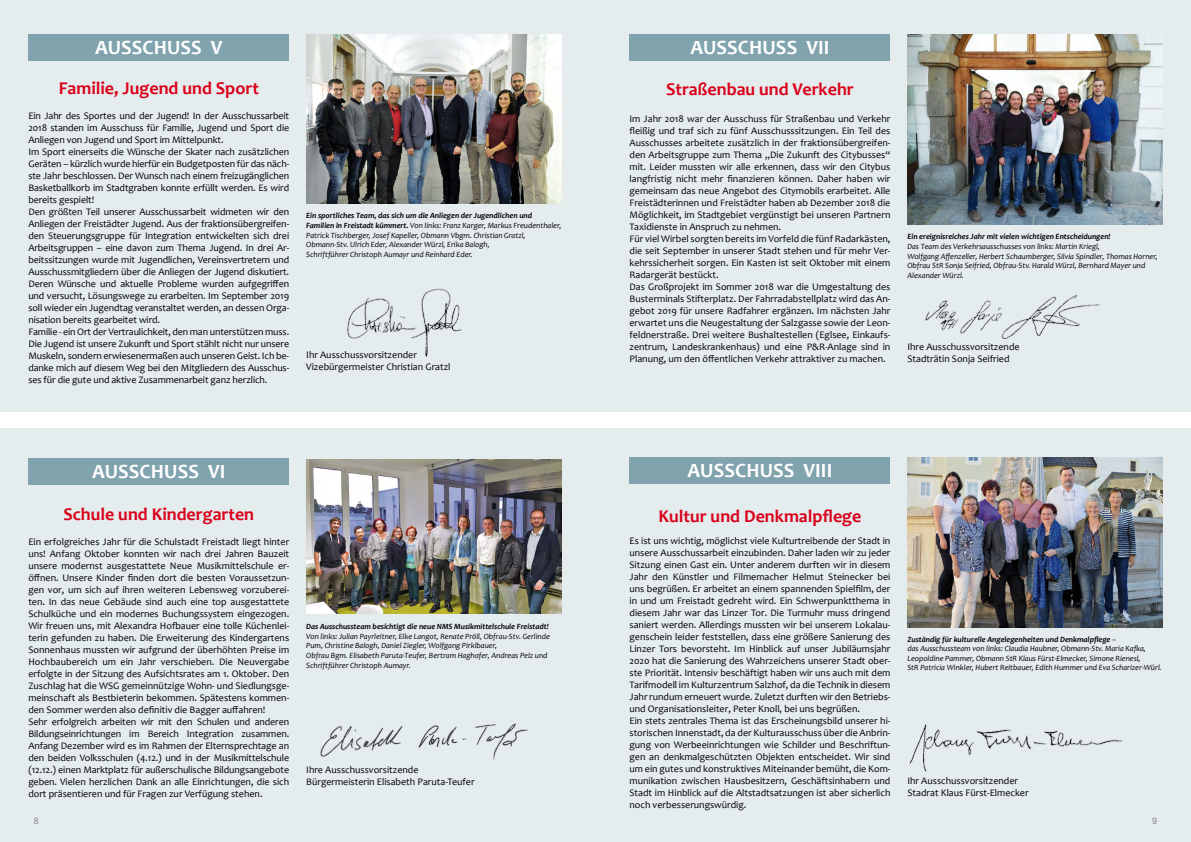
<style>
.page{position:relative;width:1191px;height:842px;background:#fff}
.page>*{position:absolute;margin:0;border:0;box-sizing:border-box;transform-origin:0 0}
.t1{font:700 20.2px "Candara";letter-spacing:.005em;color:#fff}
.t2{font:700 18px "Candara";color:#da001a}
.t3{font:10px/12px "Candara";color:#000}
.t4{font:9px "Arial";color:#87888a}
.t5{font:italic 8px/9.6px "Candara";color:#000}
.t6{font:italic 700 8px "Candara";color:#000}
.s1{font-weight:700}
</style>
<div class="page">
<div style="left:0;top:0;width:1191px;height:411px;background:#e4ecee"></div>
<div style="left:0;top:428px;width:1191px;height:414px;background:#e4ecee"></div>
<div style="left:28px;top:34px;width:261px;height:27px;background:#80a3ae"></div>
<div style="left:28px;top:458px;width:261px;height:27px;background:#80a3ae"></div>
<img style="left:347px;top:288px;width:115px;height:69px">
<div style="left:629px;top:34px;width:261px;height:27px;background:#80a3ae"></div>
<div style="left:629px;top:457px;width:261px;height:27px;background:#80a3ae"></div>
<img style="left:925px;top:295px;width:175px;height:44px">
<img style="left:909px;top:724px;width:214px;height:48px">
<img style="left:320px;top:723px;width:208px;height:37px">
<img style="left:907px;top:458px;width:255px;height:169px">
<img style="left:907px;top:34px;width:255px;height:190px">
<img style="left:306px;top:34px;width:255px;height:169px">
<img style="left:306px;top:459px;width:255px;height:155px">
<h1 class="t1" style="left:95px;top:36px;width:129px">AUSSCHUSS V</h1>
<h2 class="t2" style="left:59px;top:77px;width:202px">Familie, Jugend und Sport</h2>
<p class="t3" style="left:28px;top:109px;width:262px">Ein Jahr des Sportes und der Jugend! In der Ausschussarbeit 2018 standen im Ausschuss für Familie, Jugend und Sport die Anliegen von Jugend und Sport im Mittelpunkt.<br>Im Sport einerseits die Wünsche der Skater nach zusätzlichen Geräten – kürzlich wurde hierfür ein Budgetposten für das näch&shy;ste Jahr beschlossen. Der Wunsch nach einem freizugänglichen Basketballkorb im Stadtgraben konnte erfüllt werden. Es wird bereits gespielt!<br>Den größten Teil unserer Ausschussarbeit widmeten wir den Anliegen der Freistädter Jugend. Aus der fraktionsübergreifen&shy;den Steuerungsgruppe für Integration entwickelten sich drei Arbeitsgruppen – eine davon zum Thema Jugend. In drei Ar&shy;beitssitzungen wurde mit Jugendlichen, Vereinsvertretern und Ausschussmitgliedern über die Anliegen der Jugend diskutiert.<br>Deren Wünsche und aktuelle Probleme wurden aufgegriffen und versucht, Lösungswege zu erarbeiten. Im September 2019 soll wieder ein Jugendtag veranstaltet werden, an dessen Orga&shy;nisation bereits gearbeitet wird.<br>Familie - ein Ort der Vertraulichkeit, den man unterstützen muss.<br>Die Jugend ist unsere Zukunft und Sport stählt nicht nur unsere Muskeln, sondern erwiesenermaßen auch unseren Geist. Ich be&shy;danke mich auf diesem Weg bei den Mitgliedern des Ausschus&shy;ses für die gute und aktive Zusammenarbeit ganz herzlich.</p>
<p class="t5" style="left:306px;top:211px;width:257px"><span class="s1">Ein sportliches Team, das sich um die Anliegen der Jugendlichen und Familien in Freistadt kümmert.</span> Von links: Franz Karger, Markus Freudenthaler, Patrick Tischberger, Josef Kapeller, Obmann Vbgm. Christian Gratzl, Obmann-Stv. Ulrich Eder, Alexander Würzl, Erika Balogh,<br>Schriftführer Christoph Aumayr und Reinhard Eder.</p>
<p class="t3" style="left:306px;top:349px;width:146px">Ihr Ausschussvorsitzender<br>Vizebürgermeister Christian Gratzl</p>
<h1 class="t1" style="left:92px;top:459px;width:135px">AUSSCHUSS VI</h1>
<h2 class="t2" style="left:63px;top:503px;width:192px">Schule und Kindergarten</h2>
<p class="t3" style="left:28px;top:536px;width:262px">Ein erfolgreiches Jahr für die Schulstadt Freistadt liegt hinter uns! Anfang Oktober konnten wir nach drei Jahren Bauzeit unsere modernst ausgestattete Neue Musikmittelschule er&shy;öffnen. Unsere Kinder finden dort die besten Voraussetzun&shy;gen vor, um sich auf ihren weiteren Lebensweg vorzuberei&shy;ten. In das neue Gebäude sind auch eine top ausgestattete Schulküche und ein modernes Buchungssystem eingezogen.<br>Wir freuen uns, mit Alexandra Hofbauer eine tolle Küchenlei&shy;terin gefunden zu haben. Die Erweiterung des Kindergartens Sonnenhaus mussten wir aufgrund der überhöhten Preise im Hochbaubereich um ein Jahr verschieben. Die Neuvergabe erfolgte in der Sitzung des Aufsichtsrates am 1. Oktober. Den Zuschlag hat die WSG gemeinnützige Wohn- und Siedlungsge&shy;meinschaft als Bestbieterin bekommen. Spätestens kommen&shy;den Sommer werden also definitiv die Bagger auffahren!<br>Sehr erfolgreich arbeiten wir mit den Schulen und anderen Bildungseinrichtungen im Bereich Integration zusammen.<br>Anfang Dezember wird es im Rahmen der Elternsprechtage an den beiden Volksschulen (4.12.) und in der Musikmittelschule (12.12.) einen Marktplatz für außerschulische Bildungsangebote geben. Vielen herzlichen Dank an alle Einrichtungen, die sich dort präsentieren und für Fragen zur Verfügung stehen.</p>
<p class="t6" style="left:306px;top:622px;width:244px">Das Ausschussteam besichtigt die neue NMS Musikmittelschule Freistadt!</p>
<p class="t5" style="left:306px;top:631px;width:245px">Von links: Julian Payrleitner, Elke Langot, Renate Pröll, Obfrau-Stv. Gerlinde Pum, Christine Balogh, Daniel Ziegler, Wolfgang Pirklbauer,<br>Obfrau Bgm. Elisabeth Paruta-Teufer, Bertram Haghofer, Andreas Pelz und Schriftführer Christoph Aumayr.</p>
<p class="t3" style="left:306px;top:764px;width:170px">Ihre Ausschussvorsitzende<br>Bürgermeisterin Elisabeth Paruta-Teufer</p>
<h1 class="t1" style="left:690px;top:36px;width:140px">AUSSCHUSS VII</h1>
<h2 class="t2" style="left:666px;top:79px;width:189px">Straßenbau und Verkehr</h2>
<p class="t3" style="left:629px;top:113px;width:262px">Im Jahr 2018 war der Ausschuss für Straßenbau und Verkehr fleißig und traf sich zu fünf Ausschusssitzungen. Ein Teil des Ausschusses arbeitete zusätzlich in der fraktionsübergreifen&shy;den Arbeitsgruppe zum Thema „Die Zukunft des Citybusses“ mit. Leider mussten wir alle erkennen, dass wir den Citybus langfristig nicht mehr finanzieren können. Daher haben wir gemeinsam das neue Angebot des Citymobils erarbeitet. Alle Freistädterinnen und Freistädter haben ab Dezember 2018 die Möglichkeit, im Stadtgebiet vergünstigt bei unseren Partnern Taxidienste in Anspruch zu nehmen.<br>Für viel Wirbel sorgten bereits im Vorfeld die fünf Radarkästen, die seit September in unserer Stadt stehen und für mehr Ver&shy;kehrssicherheit sorgen. Ein Kasten ist seit Oktober mit einem Radargerät bestückt.<br>Das Großprojekt im Sommer 2018 war die Umgestaltung des Busterminals Stifterplatz. Der Fahrradabstellplatz wird das An&shy;gebot 2019 für unsere Radfahrer ergänzen. Im nächsten Jahr erwartet uns die Neugestaltung der Salzgasse sowie der Leon&shy;feldnerstraße. Drei weitere Bushaltestellen (Eglsee, Einkaufs&shy;zentrum, Landeskrankenhaus) und eine P&amp;R-Anlage sind in Planung, um den öffentlichen Verkehr attraktiver zu machen.</p>
<p class="t6" style="left:907px;top:232px;width:205px">Ein ereignisreiches Jahr mit vielen wichtigen Entscheidungen!</p>
<p class="t5" style="left:907px;top:242px;width:252px">Das Team des Verkehrsausschusses von links: Martin Kriegl,<br>Wolfgang Affenzeller, Herbert Schaumberger, Silvia Spindler, Thomas Horner, Obfrau StR Sonja Seifried, Obfrau-Stv. Harald Würzl, Bernhard Mayer und Alexander Würzl.</p>
<p class="t3" style="left:907px;top:341px;width:114px">Ihre Ausschussvorsitzende<br>Stadträtin Sonja Seifried</p>
<h1 class="t1" style="left:687px;top:459px;width:146px">AUSSCHUSS VIII</h1>
<h2 class="t2" style="left:658px;top:505px;width:204px">Kultur und Denkmalpflege</h2>
<p class="t3" style="left:629px;top:534px;width:262px">Es ist uns wichtig, möglichst viele Kulturtreibende der Stadt in unsere Ausschussarbeit einzubinden. Daher laden wir zu jeder Sitzung einen Gast ein. Unter anderem durften wir in diesem Jahr den Künstler und Filmemacher Helmut Steinecker bei uns begrüßen. Er arbeitet an einem spannenden Spielfilm, der in und um Freistadt gedreht wird. Ein Schwerpunktthema in diesem Jahr war das Linzer Tor. Die Turmuhr muss dringend saniert werden. Allerdings mussten wir bei unserem Lokalau&shy;genschein leider feststellen, dass eine größere Sanierung des Linzer Tors bevorsteht. Im Hinblick auf unser Jubiläumsjahr 2020 hat die Sanierung des Wahrzeichens unserer Stadt ober&shy;ste Priorität. Intensiv beschäftigt haben wir uns auch mit dem Tarifmodell im Kulturzentrum Salzhof, da die Technik in diesem Jahr rundum erneuert wurde. Zuletzt durften wir den Betriebs&shy;und Organisationsleiter, Peter Knoll, bei uns begrüßen.<br>Ein stets zentrales Thema ist das Erscheinungsbild unserer hi&shy;storischen Innenstadt, da der Kulturausschuss über die Anbrin&shy;gung von Werbeeinrichtungen wie Schilder und Beschriftun&shy;gen an denkmalgeschützten Objekten entscheidet. Wir sind um ein gutes und konstruktives Miteinander bemüht, die Kom&shy;munikation zwischen Hausbesitzern, Geschäftsinhabern und Stadt im Hinblick auf die Altstadtsatzungen ist aber sicherlich noch verbesserungswürdig.</p>
<p class="t5" style="left:907px;top:634px;width:256px"><span class="s1">Zuständig für kulturelle Angelegenheiten und Denkmalpflege</span> –<br>das Ausschussteam von links: Claudia Haubner, Obmann-Stv. Maria Kafka, Leopoldine Pammer, Obmann StR Klaus Fürst-Elmecker, Simone Rienesl,<br>StR Patricia Winkler, Hubert Reitbauer, Edith Hummer und Eva Scharizer-Würl.</p>
<p class="t3" style="left:907px;top:775px;width:123px">Ihr Ausschussvorsitzender<br>Stadrat Klaus Fürst-Elmecker</p>
<p class="t4" style="left:34px;top:815px;width:7px">8</p>
<p class="t4" style="left:1152px;top:815px;width:7px">9</p>
</div>
